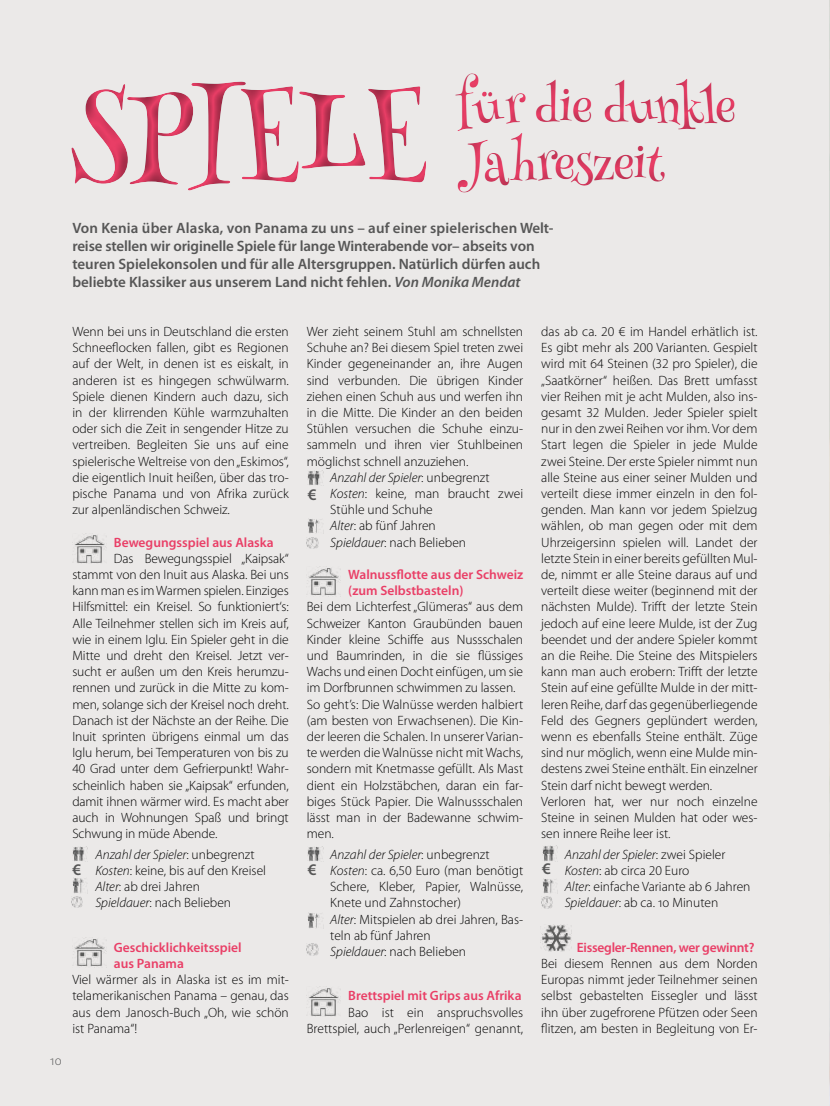
<style>
.page{position:relative;width:830px;height:1106px;background:#fff}
.page>*{position:absolute;margin:0;border:0;box-sizing:border-box;transform-origin:0 0}
.t1{font:105.9px "Henny Penny";color:#e93e66}
.t2{font:45px/57px "Henny Penny";letter-spacing:-.01em;color:#e93e66}
.t3{font:600 16.2px "Myriad Pro";color:#565656}
.t4{font:600 15px/18px "Myriad Pro";color:#565656}
.t5{font:300 13.5px/16.2px "Myriad Pro";color:#000}
.t6{font:600 13.5px/16.2px "Myriad Pro";color:#e93e66}
.t7{font:600 13.5px "Myriad Pro";letter-spacing:-.02em;color:#e93e66}
.t8{font:italic 300 13.5px "Myriad Pro";color:#000}
.t9{font:300 13.5px "Myriad Pro";color:#565656}
.s1{font-style:italic}
.s2{font-style:normal}
</style>
<div class="page">
<div style="left:0;top:0;width:829px;height:1106px;background:#ebe9e8"></div>
<img style="left:540px;top:924px;width:31px;height:27px">
<div style="left:449px;top:71px;width:300px;height:140px;background:#000;opacity:.4"></div>
<div style="left:56px;top:62px;width:385px;height:147px;background:#000;opacity:.4"></div>
<img style="left:72px;top:535px;width:34px;height:29px">
<img style="left:308px;top:566px;width:32px;height:30px">
<img style="left:306px;top:986px;width:34px;height:30px">
<img style="left:72px;top:846px;width:16px;height:16px">
<img style="left:308px;top:470px;width:15px;height:15px">
<img style="left:308px;top:846px;width:15px;height:15px">
<img style="left:542px;top:846px;width:15px;height:15px">
<img style="left:73px;top:878px;width:15px;height:15px">
<img style="left:308px;top:518px;width:12px;height:15px">
<img style="left:308px;top:912px;width:12px;height:16px">
<img style="left:543px;top:878px;width:11px;height:15px">
<svg style="left:71px;top:896px;width:11px;height:11px"></svg>
<svg style="left:306px;top:537px;width:12px;height:11px"></svg>
<svg style="left:306px;top:944px;width:12px;height:11px"></svg>
<svg style="left:541px;top:896px;width:11px;height:12px"></svg>
<img style="left:74px;top:937px;width:32px;height:30px">
<h2 class="t2" style="left:457px;top:80px;width:279px">für die dunkle<br>Jahreszeit</h2>
<p class="t4" style="left:72px;top:218px;width:482px">Von Kenia über Alaska, von Panama zu uns – auf einer spielerischen Welt&shy;reise stellen wir originelle Spiele für lange Winterabende vor– abseits von teuren Spielekonsolen und für alle Altersgruppen. Natürlich dürfen auch beliebte Klassiker aus unserem Land nicht fehlen. <span class="s1">Von Monika Mendat</span></p>
<h1 class="t1" style="left:72px;top:73px;width:355px">SPIELE</h1>
<p class="t9" style="left:50px;top:1052px;width:13px">10</p>
<p class="t5" style="left:72px;top:323px;width:218px;text-align:justify">Wenn bei uns in Deutschland die ersten Schneeflocken fallen, gibt es Regionen auf der Welt, in denen ist es eiskalt, in anderen ist es hingegen schwülwarm.<br>Spiele dienen Kindern auch dazu, sich in der klirrenden Kühle warmzuhalten oder sich die Zeit in sengender Hitze zu vertreiben. Begleiten Sie uns auf eine spielerische Weltreise von den „Eskimos“, die eigentlich Inuit heißen, über das tro&shy;pische Panama und von Afrika zurück zur alpenländischen Schweiz.</p>
<p class="t6" style="left:114px;top:533px;width:161px">Bewegungsspiel aus Alaska</p>
<p class="t5" style="left:72px;top:550px;width:218px;text-align:justify;text-indent:41px">Das Bewegungsspiel „Kaipsak“ stammt von den Inuit aus Alaska. Bei uns kann man es im Warmen spielen. Einziges Hilfsmittel: ein Kreisel. So funktioniert‘s:<br>Alle Teilnehmer stellen sich im Kreis auf, wie in einem Iglu. Ein Spieler geht in die Mitte und dreht den Kreisel. Jetzt ver&shy;sucht er außen um den Kreis herumzu&shy;rennen und zurück in die Mitte zu kom&shy;men, solange sich der Kreisel noch dreht.<br>Danach ist der Nächste an der Reihe. Die Inuit sprinten übrigens einmal um das Iglu herum, bei Temperaturen von bis zu 40 Grad unter dem Gefrierpunkt! Wahr&shy;scheinlich haben sie „Kaipsak“ erfunden, damit ihnen wärmer wird. Es macht aber auch in Wohnungen Spaß und bringt Schwung in müde Abende.</p>
<p class="t5" style="left:95px;top:846px;width:172px"><span class="s1">Anzahl der Spieler</span>: unbegrenzt<br><span class="s1">Kosten</span>: keine, bis auf den Kreisel<br><span class="s1">Alter</span>: ab drei Jahren<br><span class="s1">Spieldauer</span>: nach Belieben</p>
<p class="t6" style="left:114px;top:938px;width:129px">Geschicklichkeitsspiel aus Panama</p>
<p class="t5" style="left:72px;top:971px;width:218px;text-align:justify">Viel wärmer als in Alaska ist es im mit&shy;telamerikanischen Panama – genau, das aus dem Janosch-Buch „Oh, wie schön ist Panama“!</p>
<p class="t3" style="left:72px;top:859px;width:10px">€</p>
<p class="t5" style="left:306px;top:323px;width:218px">Wer zieht seinem Stuhl am schnellsten</p>
<p class="t5" style="left:306px;top:339px;width:218px">Schuhe an? Bei diesem Spiel treten zwei</p>
<p class="t5" style="left:306px;top:355px;width:218px">Kinder gegeneinander an, ihre Augen</p>
<p class="t5" style="left:306px;top:372px;width:218px">sind verbunden. Die übrigen Kinder</p>
<p class="t5" style="left:306px;top:388px;width:218px">ziehen einen Schuh aus und werfen ihn</p>
<p class="t5" style="left:306px;top:404px;width:218px">in die Mitte. Die Kinder an den beiden</p>
<p class="t5" style="left:306px;top:420px;width:218px">Stühlen versuchen die Schuhe einzu-</p>
<p class="t5" style="left:306px;top:436px;width:218px">sammeln und ihren vier Stuhlbeinen</p>
<p class="t5" style="left:306px;top:453px;width:163px">möglichst schnell anzuziehen.</p>
<p class="t8" style="left:330px;top:469px;width:161px">Anzahl der Spieler<span class="s2">: unbegrenzt</span></p>
<p class="t5" style="left:330px;top:485px;width:194px"><span class="s1">Kosten</span>: keine, man braucht zwei</p>
<p class="t5" style="left:330px;top:501px;width:104px">Stühle und Schuhe</p>
<p class="t5" style="left:330px;top:517px;width:107px"><span class="s1">Alter</span>: ab fünf Jahren</p>
<p class="t5" style="left:330px;top:534px;width:137px"><span class="s1">Spieldauer</span>: nach Belieben</p>
<p class="t6" style="left:348px;top:566px;width:176px">Walnussflotte aus der Schweiz (zum Selbstbasteln)</p>
<p class="t5" style="left:306px;top:598px;width:218px">Bei dem Lichterfest „Glümeras“ aus dem Schweizer Kanton Graubünden bauen Kinder kleine Schiffe aus Nussschalen und Baumrinden, in die sie flüssiges Wachs und einen Docht einfügen, um sie im Dorfbrunnen schwimmen zu lassen.<br>So geht’s: Die Walnüsse werden halbiert (am besten von Erwachsenen). Die Kin&shy;der leeren die Schalen. In unserer Varian&shy;te werden die Walnüsse nicht mit Wachs, sondern mit Knetmasse gefüllt. Als Mast dient ein Holzstäbchen, daran ein far&shy;biges Stück Papier. Die Walnussschalen lässt man in der Badewanne schwim&shy;men.</p>
<p class="t5" style="left:330px;top:846px;width:194px"><span class="s1">Anzahl der Spieler</span>: unbegrenzt<br><span class="s1">Kosten</span>: ca. 6,50 Euro (man benötigt<br>Schere, Kleber, Papier, Walnüsse,<br>Knete und Zahnstocher)<br><span class="s1">Alter</span>: Mitspielen ab drei Jahren, Bas&shy;teln ab fünf Jahren<br><span class="s1">Spieldauer</span>: nach Belieben</p>
<p class="t6" style="left:348px;top:987px;width:175px">Brettspiel mit Grips aus Afrika</p>
<p class="t5" style="left:306px;top:1003px;width:218px;text-align:right">Bao ist ein anspruchsvolles<br>Brettspiel, auch „Perlenreigen“ genannt,</p>
<p class="t5" style="left:541px;top:323px;width:218px">das ab ca. 20 € im Handel erhätlich ist.<br>Es gibt mehr als 200 Varianten. Gespielt wird mit 64 Steinen (32 pro Spieler), die „Saatkörner“ heißen. Das Brett umfasst vier Reihen mit je acht Mulden, also ins&shy;gesamt 32 Mulden. Jeder Spieler spielt nur in den zwei Reihen vor ihm. Vor dem Start legen die Spieler in jede Mulde zwei Steine. Der erste Spieler nimmt nun alle Steine aus einer seiner Mulden und verteilt diese immer einzeln in den fol&shy;genden. Man kann vor jedem Spielzug wählen, ob man gegen oder mit dem Uhrzeigersinn spielen will. Landet der letzte Stein in einer bereits gefüllten Mul&shy;de, nimmt er alle Steine daraus auf und verteilt diese weiter (beginnend mit der nächsten Mulde). Trifft der letzte Stein jedoch auf eine leere Mulde, ist der Zug beendet und der andere Spieler kommt an die Reihe. Die Steine des Mitspielers kann man auch erobern: Trifft der letzte Stein auf eine gefüllte Mulde in der mitt&shy;leren Reihe, darf das gegenüberliegende Feld des Gegners geplündert werden, wenn es ebenfalls Steine enthält. Züge sind nur möglich, wenn eine Mulde min&shy;destens zwei Steine enthält. Ein einzelner Stein darf nicht bewegt werden.<br>Verloren hat, wer nur noch einzelne Steine in seinen Mulden hat oder wes&shy;sen innere Reihe leer ist.</p>
<p class="t5" style="left:564px;top:846px;width:187px"><span class="s1">Anzahl der Spieler</span>: zwei Spieler<br><span class="s1">Kosten</span>: ab circa 20 Euro<br><span class="s1">Alter</span>: einfache Variante ab 6 Jahren<br><span class="s1">Spieldauer</span>: ab ca. 10 Minuten</p>
<p class="t7" style="left:576px;top:938px;width:179px">Eissegler-Rennen, wer gewinnt?</p>
<p class="t5" style="left:541px;top:955px;width:218px;text-align:justify">Bei diesem Rennen aus dem Norden Europas nimmt jeder Teilnehmer seinen selbst gebastelten Eissegler und lässt ihn über zugefrorene Pfützen oder Seen flitzen, am besten in Begleitung von Er-</p>
<p class="t3" style="left:308px;top:484px;width:10px">€</p>
<p class="t3" style="left:308px;top:859px;width:10px">€</p>
<p class="t3" style="left:542px;top:858px;width:10px">€</p>
</div>
